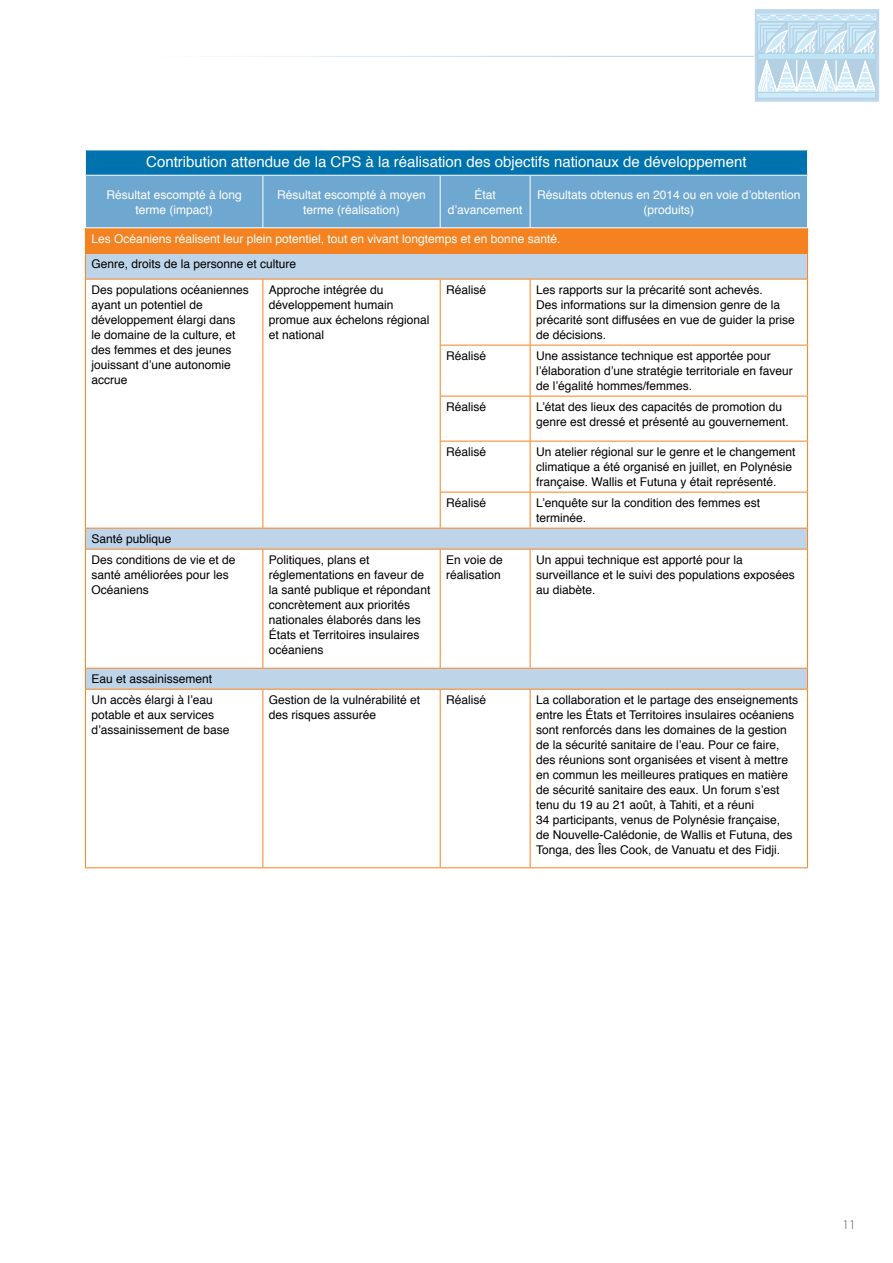
<style>
.page{position:relative;width:893px;height:1263px;background:#fff}
.page>*{position:absolute;margin:0;border:0;box-sizing:border-box;transform-origin:0 0}
.t1{font:15px "Helvetica";color:#fff}
.t2{font:300 13.5px "Myriad Pro";color:#58595b}
.t3{font:12px/15px "Helvetica";color:#000}
.t4{font:12px/15px "Helvetica";color:#fff;text-align:center}
</style>
<div class="page">
<hr style="left:43px;top:56px;width:711px;height:1px;background:#1870b9">
<div style="left:754px;top:8px;width:126px;height:94px;background:#bed7ec;border:1px solid #fff"></div>
<svg style="left:757px;top:14px;width:120px;height:84px"></svg>
<svg style="left:86px;top:280px;width:721px;height:587px"></svg>
<svg style="left:85px;top:150px;width:723px;height:129px;background:#87a0ab"></svg>
<hr style="left:85px;top:279px;width:178px;height:1px;background:#f58220">
<hr style="left:85px;top:279px;width:1px;height:66px;background:#f58220">
<hr style="left:263px;top:279px;width:177px;height:1px;background:#f58220">
<hr style="left:262px;top:279px;width:1px;height:66px;background:#f58220">
<hr style="left:440px;top:279px;width:90px;height:1px;background:#f58220">
<hr style="left:440px;top:279px;width:1px;height:66px;background:#f58220">
<hr style="left:530px;top:279px;width:278px;height:1px;background:#f58220">
<hr style="left:530px;top:279px;width:1px;height:66px;background:#f58220">
<hr style="left:807px;top:279px;width:1px;height:66px;background:#f58220">
<hr style="left:85px;top:345px;width:1px;height:51px;background:#f58220">
<hr style="left:262px;top:345px;width:1px;height:51px;background:#f58220">
<hr style="left:440px;top:345px;width:90px;height:1px;background:#f58220">
<hr style="left:440px;top:345px;width:1px;height:51px;background:#f58220">
<hr style="left:530px;top:345px;width:278px;height:1px;background:#f58220">
<hr style="left:530px;top:345px;width:1px;height:51px;background:#f58220">
<hr style="left:807px;top:345px;width:1px;height:51px;background:#f58220">
<hr style="left:85px;top:396px;width:1px;height:45px;background:#f58220">
<hr style="left:262px;top:396px;width:1px;height:45px;background:#f58220">
<hr style="left:440px;top:396px;width:90px;height:1px;background:#f58220">
<hr style="left:440px;top:396px;width:1px;height:45px;background:#f58220">
<hr style="left:530px;top:396px;width:278px;height:1px;background:#f58220">
<hr style="left:530px;top:396px;width:1px;height:45px;background:#f58220">
<hr style="left:807px;top:396px;width:1px;height:45px;background:#f58220">
<hr style="left:85px;top:441px;width:1px;height:51px;background:#f58220">
<hr style="left:262px;top:441px;width:1px;height:51px;background:#f58220">
<hr style="left:440px;top:441px;width:90px;height:1px;background:#f58220">
<hr style="left:440px;top:441px;width:1px;height:51px;background:#f58220">
<hr style="left:530px;top:441px;width:278px;height:1px;background:#f58220">
<hr style="left:530px;top:441px;width:1px;height:51px;background:#f58220">
<hr style="left:807px;top:441px;width:1px;height:51px;background:#f58220">
<hr style="left:85px;top:492px;width:1px;height:36px;background:#f58220">
<hr style="left:262px;top:492px;width:1px;height:36px;background:#f58220">
<hr style="left:440px;top:492px;width:90px;height:1px;background:#f58220">
<hr style="left:440px;top:492px;width:1px;height:36px;background:#f58220">
<hr style="left:530px;top:492px;width:278px;height:1px;background:#f58220">
<hr style="left:530px;top:492px;width:1px;height:36px;background:#f58220">
<hr style="left:807px;top:492px;width:1px;height:36px;background:#f58220">
<hr style="left:85px;top:528px;width:178px;height:1px;background:#f58220">
<svg style="left:85px;top:528px;width:1px;height:21px"></svg>
<hr style="left:263px;top:528px;width:177px;height:1px;background:#f58220">
<hr style="left:440px;top:528px;width:90px;height:1px;background:#f58220">
<hr style="left:530px;top:528px;width:278px;height:1px;background:#f58220">
<svg style="left:807px;top:528px;width:1px;height:21px"></svg>
<hr style="left:85px;top:549px;width:178px;height:1px;background:#f58220">
<hr style="left:85px;top:549px;width:1px;height:119px;background:#f58220">
<hr style="left:263px;top:549px;width:177px;height:1px;background:#f58220">
<hr style="left:262px;top:549px;width:1px;height:119px;background:#f58220">
<hr style="left:440px;top:549px;width:90px;height:1px;background:#f58220">
<hr style="left:440px;top:549px;width:1px;height:119px;background:#f58220">
<hr style="left:530px;top:549px;width:278px;height:1px;background:#f58220">
<hr style="left:530px;top:549px;width:1px;height:119px;background:#f58220">
<hr style="left:807px;top:549px;width:1px;height:119px;background:#f58220">
<hr style="left:85px;top:668px;width:178px;height:1px;background:#f58220">
<svg style="left:85px;top:669px;width:1px;height:20px"></svg>
<hr style="left:263px;top:668px;width:177px;height:1px;background:#f58220">
<hr style="left:440px;top:668px;width:90px;height:1px;background:#f58220">
<hr style="left:530px;top:668px;width:278px;height:1px;background:#f58220">
<svg style="left:807px;top:669px;width:1px;height:20px"></svg>
<hr style="left:85px;top:689px;width:178px;height:1px;background:#f58220">
<hr style="left:85px;top:690px;width:1px;height:177px;background:#f58220">
<hr style="left:263px;top:689px;width:177px;height:1px;background:#f58220">
<hr style="left:262px;top:690px;width:1px;height:177px;background:#f58220">
<hr style="left:440px;top:689px;width:90px;height:1px;background:#f58220">
<hr style="left:440px;top:690px;width:1px;height:177px;background:#f58220">
<hr style="left:530px;top:689px;width:278px;height:1px;background:#f58220">
<hr style="left:530px;top:690px;width:1px;height:177px;background:#f58220">
<hr style="left:807px;top:690px;width:1px;height:177px;background:#f58220">
<hr style="left:85px;top:867px;width:178px;height:1px;background:#f58220">
<hr style="left:263px;top:867px;width:177px;height:1px;background:#f58220">
<hr style="left:440px;top:867px;width:90px;height:1px;background:#f58220">
<hr style="left:530px;top:867px;width:278px;height:1px;background:#f58220">
<p class="t1" style="left:146px;top:150px;width:602px">Contribution attendue de la CPS à la réalisation des objectifs nationaux de développement</p>
<p class="t4" style="left:106px;top:187px;width:137px">Résultat escompté à long terme (impact)</p>
<p class="t4" style="left:277px;top:187px;width:150px">Résultat escompté à moyen terme (réalisation)</p>
<p class="t4" style="left:448px;top:187px;width:76px">État d’avancement</p>
<p class="t4" style="left:537px;top:187px;width:265px">Résultats obtenus en 2014 ou en voie d’obtention (produits)</p>
<p class="t4" style="left:91px;top:231px;width:470px">Les Océaniens réalisent leur plein potentiel, tout en vivant longtemps et en bonne santé.</p>
<p class="t3" style="left:91px;top:252px;width:206px;line-height:25.7px">Genre, droits de la personne et culture<br>Des populations océaniennes</p>
<p class="t3" style="left:91px;top:298px;width:146px">ayant un potentiel de développement élargi dans le domaine de la culture, et des femmes et des jeunes jouissant d’une autonomie accrue</p>
<p class="t3" style="left:269px;top:283px;width:162px">Approche intégrée du développement humain promue aux échelons régional et national</p>
<p class="t3" style="left:446px;top:283px;width:42px">Réalisé</p>
<p class="t3" style="left:536px;top:283px;width:260px">Les rapports sur la précarité sont achevés.<br>Des informations sur la dimension genre de la précarité sont diffusées en vue de guider la prise de décisions.</p>
<p class="t3" style="left:446px;top:349px;width:42px">Réalisé</p>
<p class="t3" style="left:536px;top:349px;width:258px">Une assistance technique est apportée pour l’élaboration d’une stratégie territoriale en faveur de l’égalité hommes/femmes.</p>
<p class="t3" style="left:446px;top:400px;width:42px">Réalisé</p>
<p class="t3" style="left:536px;top:400px;width:254px">L’état des lieux des capacités de promotion du genre est dressé et présenté au gouvernement.</p>
<p class="t3" style="left:446px;top:445px;width:42px">Réalisé</p>
<p class="t3" style="left:536px;top:445px;width:261px">Un atelier régional sur le genre et le changement climatique a été organisé en juillet, en Polynésie française. Wallis et Futuna y était représenté.</p>
<p class="t3" style="left:446px;top:496px;width:42px">Réalisé</p>
<p class="t3" style="left:536px;top:496px;width:226px">L’enquête sur la condition des femmes est terminée.</p>
<p class="t3" style="left:91px;top:529px;width:146px;line-height:21px">Santé publique<br>Des conditions de vie et de</p>
<p class="t3" style="left:91px;top:568px;width:139px">santé améliorées pour les<br>Océaniens</p>
<p class="t3" style="left:91px;top:669px;width:123px;line-height:21px">Eau et assainissement<br>Un accès élargi à l’eau</p>
<p class="t3" style="left:91px;top:708px;width:140px">potable et aux services d’assainissement de base</p>
<p class="t3" style="left:269px;top:553px;width:163px">Politiques, plans et réglementations en faveur de la santé publique et répondant concrètement aux priorités nationales élaborés dans les<br>États et Territoires insulaires océaniens</p>
<p class="t3" style="left:446px;top:553px;width:58px">En voie de réalisation</p>
<p class="t3" style="left:536px;top:553px;width:260px">Un appui technique est apporté pour la surveillance et le suivi des populations exposées au diabète.</p>
<p class="t3" style="left:269px;top:693px;width:153px">Gestion de la vulnérabilité et des risques assurée</p>
<p class="t3" style="left:446px;top:693px;width:42px">Réalisé</p>
<p class="t3" style="left:536px;top:693px;width:264px">La collaboration et le partage des enseignements entre les États et Territoires insulaires océaniens sont renforcés dans les domaines de la gestion de la sécurité sanitaire de l’eau. Pour ce faire, des réunions sont organisées et visent à mettre en commun les meilleures pratiques en matière de sécurité sanitaire des eaux. Un forum s’est tenu du 19 au 21 août, à Tahiti, et a réuni<br>34 participants, venus de Polynésie française,<br>de Nouvelle-Calédonie, de Wallis et Futuna, des Tonga, des Îles Cook, de Vanuatu et des Fidji.</p>
<p class="t2" style="left:842px;top:1216px;width:15px">11</p>
</div>
